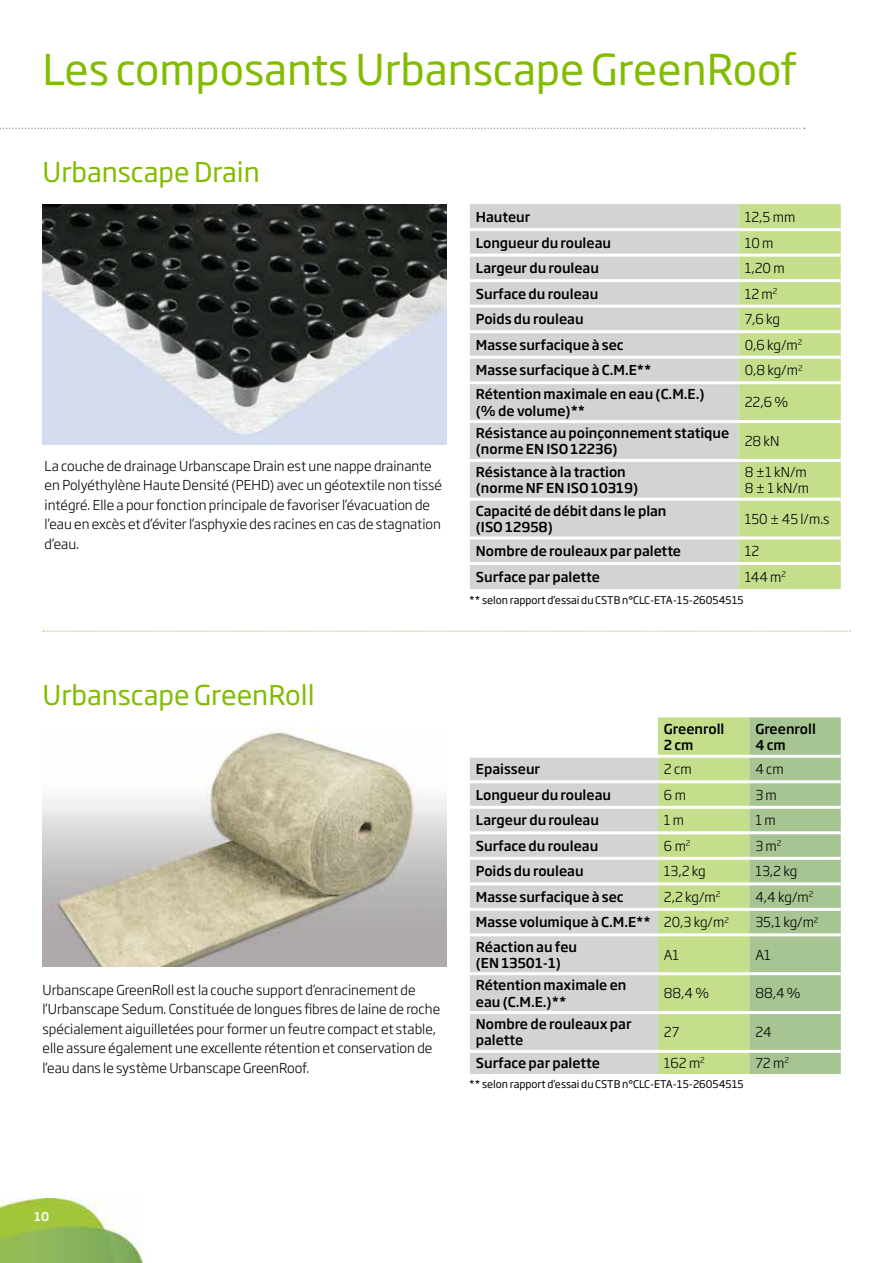
<style>
.page{position:relative;width:893px;height:1263px;background:#fff}
.page>*{position:absolute;margin:0;border:0;box-sizing:border-box;transform-origin:0 0}
.t1{font:42px "Soho Gothic Pro";color:#82bc00}
.t2{font:27px "Soho Gothic Pro";color:#82bc00}
.t3{font:300 13.5px/19.5px "Soho Gothic Pro";color:#000}
.t4{font:500 13.5px/16.2px "Soho Gothic Pro";color:#000}
.t5{font:500 12px "Soho Gothic Pro";color:#fff}
.t6{font:10.5px "Soho Gothic Pro";color:#000}
.s1{font-weight:300}
</style>
<div class="page">
<img style="left:0;top:1198px;width:145px;height:65px">
<div style="left:470px;top:204px;width:269px;height:385px;background:#d1d3d5"></div>
<div style="left:739px;top:204px;width:102px;height:385px;background:#c5de8c"></div>
<hr style="left:470px;top:228px;width:269px;height:3px;background:#fff">
<hr style="left:739px;top:228px;width:102px;height:3px;background:#fff">
<hr style="left:470px;top:254px;width:269px;height:3px;background:#fff">
<hr style="left:739px;top:254px;width:102px;height:3px;background:#fff">
<hr style="left:470px;top:279px;width:269px;height:3px;background:#fff">
<hr style="left:739px;top:279px;width:102px;height:3px;background:#fff">
<hr style="left:470px;top:305px;width:269px;height:3px;background:#fff">
<hr style="left:739px;top:305px;width:102px;height:3px;background:#fff">
<hr style="left:470px;top:330px;width:269px;height:3px;background:#fff">
<hr style="left:739px;top:330px;width:102px;height:3px;background:#fff">
<hr style="left:470px;top:356px;width:269px;height:3px;background:#fff">
<hr style="left:739px;top:356px;width:102px;height:3px;background:#fff">
<hr style="left:470px;top:381px;width:269px;height:3px;background:#fff">
<hr style="left:739px;top:381px;width:102px;height:3px;background:#fff">
<hr style="left:470px;top:420px;width:269px;height:3px;background:#fff">
<hr style="left:739px;top:420px;width:102px;height:3px;background:#fff">
<hr style="left:470px;top:459px;width:269px;height:3px;background:#fff">
<hr style="left:739px;top:459px;width:102px;height:3px;background:#fff">
<hr style="left:470px;top:498px;width:269px;height:3px;background:#fff">
<hr style="left:739px;top:498px;width:102px;height:3px;background:#fff">
<hr style="left:470px;top:536px;width:269px;height:3px;background:#fff">
<hr style="left:739px;top:536px;width:102px;height:3px;background:#fff">
<hr style="left:470px;top:562px;width:269px;height:3px;background:#fff">
<hr style="left:739px;top:562px;width:102px;height:3px;background:#fff">
<img style="left:43px;top:204px;width:403px;height:240px">
<img style="left:43px;top:728px;width:403px;height:239px">
<svg style="left:0;top:128px;width:805px;height:1px"></svg>
<svg style="left:658px;top:717px;width:183px;height:357px;background:#b6d190"></svg>
<div style="left:470px;top:758px;width:188px;height:316px;background:#d1d3d5"></div>
<hr style="left:470px;top:806px;width:188px;height:3px;background:#fff">
<hr style="left:658px;top:806px;width:91px;height:3px;background:#fff">
<hr style="left:749px;top:806px;width:92px;height:3px;background:#fff">
<hr style="left:470px;top:831px;width:188px;height:3px;background:#fff">
<hr style="left:658px;top:831px;width:91px;height:3px;background:#fff">
<hr style="left:749px;top:831px;width:92px;height:3px;background:#fff">
<hr style="left:470px;top:857px;width:188px;height:3px;background:#fff">
<hr style="left:658px;top:857px;width:91px;height:3px;background:#fff">
<hr style="left:749px;top:857px;width:92px;height:3px;background:#fff">
<hr style="left:470px;top:882px;width:188px;height:3px;background:#fff">
<hr style="left:658px;top:882px;width:91px;height:3px;background:#fff">
<hr style="left:749px;top:882px;width:92px;height:3px;background:#fff">
<hr style="left:470px;top:908px;width:188px;height:3px;background:#fff">
<hr style="left:658px;top:908px;width:91px;height:3px;background:#fff">
<hr style="left:749px;top:908px;width:92px;height:3px;background:#fff">
<hr style="left:470px;top:933px;width:188px;height:3px;background:#fff">
<hr style="left:658px;top:933px;width:91px;height:3px;background:#fff">
<hr style="left:749px;top:933px;width:92px;height:3px;background:#fff">
<hr style="left:470px;top:972px;width:188px;height:3px;background:#fff">
<hr style="left:658px;top:972px;width:91px;height:3px;background:#fff">
<hr style="left:749px;top:972px;width:92px;height:3px;background:#fff">
<hr style="left:470px;top:1011px;width:188px;height:3px;background:#fff">
<hr style="left:658px;top:1011px;width:91px;height:3px;background:#fff">
<hr style="left:749px;top:1011px;width:92px;height:3px;background:#fff">
<hr style="left:470px;top:1050px;width:188px;height:3px;background:#fff">
<hr style="left:658px;top:1050px;width:91px;height:3px;background:#fff">
<hr style="left:749px;top:1050px;width:92px;height:3px;background:#fff">
<hr style="left:658px;top:755px;width:91px;height:3px;background:#fff">
<hr style="left:749px;top:755px;width:92px;height:3px;background:#fff">
<hr style="left:470px;top:780px;width:188px;height:3px;background:#fff">
<hr style="left:658px;top:780px;width:91px;height:3px;background:#fff">
<hr style="left:749px;top:780px;width:92px;height:3px;background:#fff">
<svg style="left:43px;top:631px;width:807px;height:1px"></svg>
<h1 class="t1" style="left:43px;top:37px;width:756px">Les composants Urbanscape GreenRoof</h1>
<h2 class="t2" style="left:43px;top:151px;width:219px">Urbanscape Drain</h2>
<p class="t3" style="left:45px;top:455px;width:399px">La couche de drainage Urbanscape Drain est une nappe drainante en Polyéthylène Haute Densité (PEHD) avec un géotextile non tissé intégré. Elle a pour fonction principale de favoriser l’évacuation de l’eau en excès et d’éviter l’asphyxie des racines en cas de stagnation d’eau.</p>
<p class="t4" style="left:476px;top:208px;width:56px">Hauteur</p>
<p class="t3" style="left:745px;top:207px;width:52px">12,5 mm</p>
<p class="t4" style="left:476px;top:234px;width:137px">Longueur du rouleau</p>
<p class="t3" style="left:745px;top:232px;width:30px">10 m</p>
<p class="t4" style="left:476px;top:259px;width:125px">Largeur du rouleau</p>
<p class="t3" style="left:745px;top:258px;width:41px">1,20 m</p>
<p class="t4" style="left:476px;top:285px;width:124px">Surface du rouleau</p>
<p class="t3" style="left:745px;top:283px;width:34px">12 m<sup>2</sup></p>
<p class="t4" style="left:476px;top:310px;width:109px">Poids du rouleau</p>
<p class="t3" style="left:745px;top:309px;width:37px">7,6 kg</p>
<p class="t4" style="left:476px;top:336px;width:149px">Masse surfacique à sec</p>
<p class="t3" style="left:745px;top:334px;width:59px">0,6 kg/m<sup>2</sup></p>
<p class="t4" style="left:476px;top:361px;width:177px">Masse surfacique à C.M.E**</p>
<p class="t3" style="left:745px;top:360px;width:59px">0,8 kg/m<sup>2</sup></p>
<p class="t4" style="left:476px;top:385px;width:230px">Rétention maximale en eau (C.M.E.) (% de volume)**</p>
<p class="t3" style="left:745px;top:392px;width:45px">22,6 %</p>
<p class="t4" style="left:476px;top:424px;width:255px">Résistance au poinçonnement statique (norme EN ISO 12236)</p>
<p class="t3" style="left:745px;top:431px;width:36px">28 kN</p>
<p class="t4" style="left:476px;top:463px;width:164px">Résistance à la traction (norme NF EN ISO 10319)</p>
<p class="t3" style="left:745px;top:463px;width:66px;line-height:16.2px">8 ±1 kN/m<br>8 ± 1 kN/m</p>
<p class="t4" style="left:476px;top:502px;width:192px">Capacité de débit dans le plan (ISO 12958)</p>
<p class="t3" style="left:745px;top:508px;width:86px">150 ± 45 l/m.s</p>
<p class="t4" style="left:476px;top:542px;width:207px">Nombre de rouleaux par palette</p>
<p class="t3" style="left:745px;top:540px;width:16px">12</p>
<p class="t4" style="left:476px;top:568px;width:125px">Surface par palette</p>
<p class="t3" style="left:745px;top:566px;width:43px">144 m<sup>2</sup></p>
<p class="t6" style="left:469px;top:591px;width:276px">** selon rapport d’essai du CSTB n°CLC-ETA-15-26054515</p>
<h2 class="t2" style="left:43px;top:674px;width:274px">Urbanscape GreenRoll</h2>
<p class="t3" style="left:43px;top:979px;width:399px">Urbanscape GreenRoll est la couche support d’enracinement de l’Urbanscape Sedum. Constituée de longues fibres de laine de roche spécialement aiguilletées pour former un feutre compact et stable, elle assure également une excellente rétention et conservation de l’eau dans le système Urbanscape GreenRoof.</p>
<p class="t4" style="left:664px;top:720px;width:62px">Greenroll<br>2 cm</p>
<p class="t4" style="left:755px;top:720px;width:62px">Greenroll<br>4 cm</p>
<p class="t4" style="left:476px;top:760px;width:66px">Epaisseur</p>
<p class="t3" style="left:664px;top:759px;width:29px">2 cm</p>
<p class="t3" style="left:755px;top:759px;width:30px">4 cm</p>
<p class="t4" style="left:476px;top:786px;width:137px">Longueur du rouleau</p>
<p class="t3" style="left:664px;top:784px;width:24px">6 m</p>
<p class="t3" style="left:755px;top:784px;width:23px">3 m</p>
<p class="t4" style="left:476px;top:811px;width:125px">Largeur du rouleau</p>
<p class="t3" style="left:664px;top:810px;width:22px">1 m</p>
<p class="t3" style="left:755px;top:810px;width:22px">1 m</p>
<p class="t4" style="left:476px;top:837px;width:124px">Surface du rouleau</p>
<p class="t3" style="left:664px;top:835px;width:28px">6 m<sup>2</sup></p>
<p class="t3" style="left:755px;top:835px;width:28px">3 m<sup>2</sup></p>
<p class="t4" style="left:476px;top:862px;width:109px">Poids du rouleau</p>
<p class="t3" style="left:664px;top:861px;width:43px">13,2 kg</p>
<p class="t3" style="left:755px;top:861px;width:43px">13,2 kg</p>
<p class="t4" style="left:476px;top:888px;width:149px">Masse surfacique à sec</p>
<p class="t3" style="left:664px;top:886px;width:58px">2,2 kg/m<sup>2</sup></p>
<p class="t3" style="left:755px;top:886px;width:60px">4,4 kg/m<sup>2</sup></p>
<p class="t4" style="left:476px;top:913px;width:255px">Masse volumique à C.M.E** <span class="s1">20,3 kg/m</span><sup>2</sup></p>
<p class="t3" style="left:755px;top:912px;width:65px">35,1 kg/m<sup>2</sup></p>
<p class="t4" style="left:476px;top:937px;width:103px">Réaction au feu (EN 13501-1)</p>
<p class="t3" style="left:664px;top:944px;width:17px">A1</p>
<p class="t3" style="left:755px;top:944px;width:17px">A1</p>
<p class="t4" style="left:476px;top:976px;width:152px">Rétention maximale en eau (C.M.E.)**</p>
<p class="t3" style="left:664px;top:983px;width:47px">88,4 %</p>
<p class="t3" style="left:755px;top:983px;width:47px">88,4 %</p>
<p class="t4" style="left:476px;top:1015px;width:157px">Nombre de rouleaux par palette</p>
<p class="t3" style="left:664px;top:1022px;width:17px">27</p>
<p class="t3" style="left:755px;top:1022px;width:18px">24</p>
<p class="t4" style="left:476px;top:1054px;width:125px">Surface par palette</p>
<p class="t3" style="left:664px;top:1052px;width:42px">162 m<sup>2</sup></p>
<p class="t3" style="left:755px;top:1052px;width:35px">72 m<sup>2</sup></p>
<p class="t6" style="left:469px;top:1076px;width:276px">** selon rapport d’essai du CSTB n°CLC-ETA-15-26054515</p>
<p class="t5" style="left:34px;top:1207px;width:17px">10</p>
</div>
